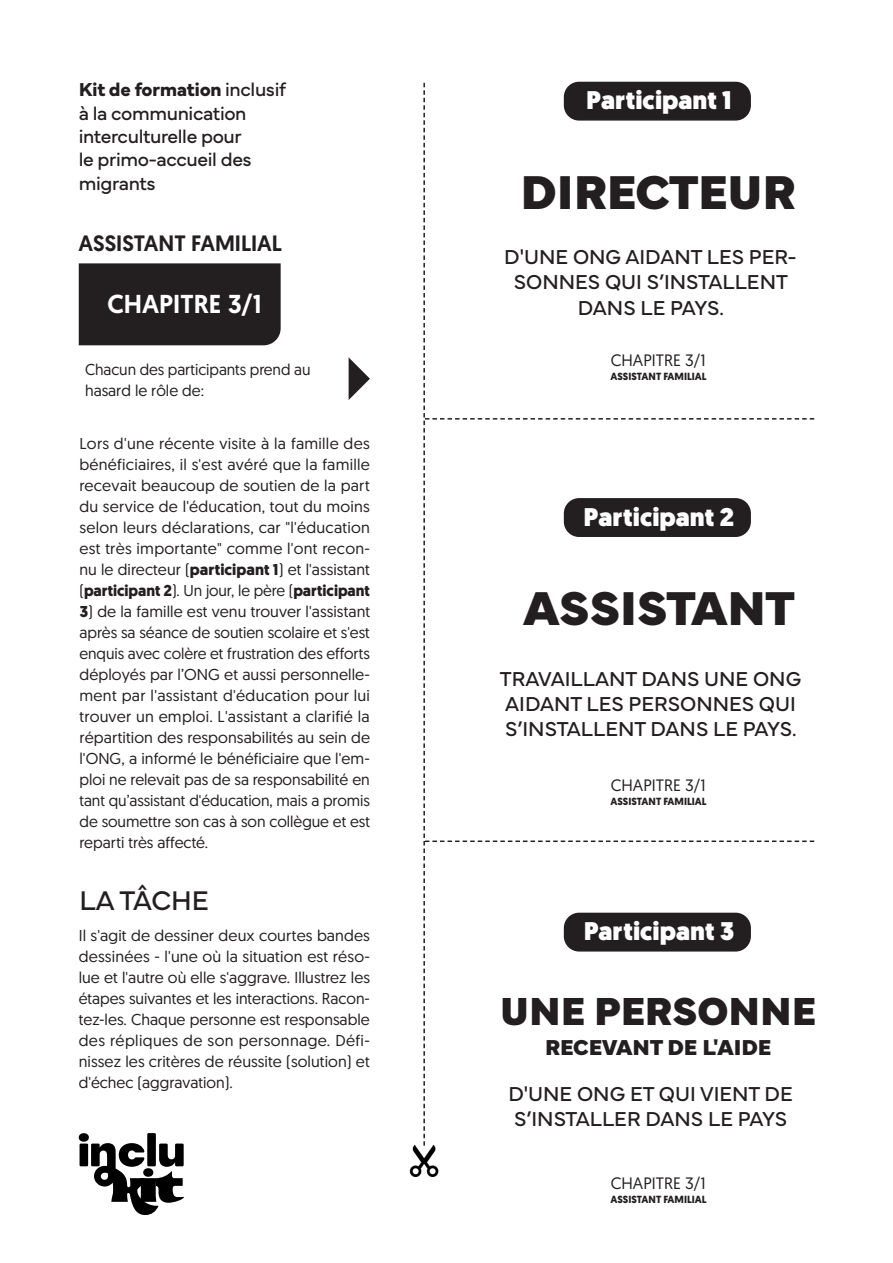
<style>
.page{position:relative;width:893px;height:1263px;background:#fff}
.page>*{position:absolute;margin:0;border:0;box-sizing:border-box;transform-origin:0 0}
.t1{font:900 49.5px "Mundial";color:#231f20}
.t2{font:900 40.8px "Mundial";color:#231f20}
.t3{font:28.2px "Mundial";color:#231f20}
.t4{font:500 25.95px "Geomanist";color:#fff}
.t5{font:900 25.5px "Geomanist";color:#fff}
.t6{font:900 22.5px "Mundial";color:#231f20}
.t7{font:500 22.2px "Geomanist";color:#231f20}
.t8{font:21px/25.2px "Mundial";color:#231f20}
.t9{font:19.5px/23.4px "Mundial";letter-spacing:-.02em;color:#231f20}
.t10{font:16.5px "Geomanist";color:#231f20}
.t11{font:15.75px/21px "Geomanist";color:#231f20;text-align:justify}
.t12{font:700 10.35px "Geomanist";color:#231f20}
.s1{font-weight:700}
</style>
<div class="page">
<svg style="left:423px;top:83px;width:391px;height:1063px"></svg>
<svg style="left:349px;top:358px;width:21px;height:42px"></svg>
<div style="left:565px;top:82px;width:185px;height:38px;background:#231f20;border-radius:15px"></div>
<div style="left:564px;top:82px;width:187px;height:39px;border:2px solid #231f20;border-radius:15px"></div>
<div style="left:565px;top:499px;width:185px;height:37px;background:#231f20;border-radius:15px"></div>
<div style="left:564px;top:498px;width:187px;height:39px;border:2px solid #231f20;border-radius:15px"></div>
<div style="left:565px;top:913px;width:185px;height:38px;background:#231f20;border-radius:15px"></div>
<div style="left:564px;top:913px;width:187px;height:38px;border:2px solid #231f20;border-radius:15px"></div>
<img style="left:409px;top:1146px;width:30px;height:30px">
<div style="left:80px;top:1143px;width:8px;height:23px;background:#000"></div>
<div style="left:79px;top:1133px;width:10px;height:9px;background:#000;border-radius:50%"></div>
<div style="left:147px;top:1133px;width:9px;height:33px;background:#000"></div>
<svg style="left:91px;top:1143px;width:93px;height:72px"></svg>
<div style="left:79px;top:263px;width:202px;height:82px;background:#231f20"></div>
<p class="t9" style="left:79px;top:76px;width:209px"><span class="s1">Kit de formation</span> inclusif à la communication interculturelle pour<br>le primo-accueil des migrants</p>
<p class="t7" style="left:78px;top:228px;width:205px">ASSISTANT FAMILIAL</p>
<p class="t4" style="left:107px;top:287px;width:156px">CHAPITRE 3/1</p>
<p class="t11" style="left:85px;top:358px;width:227px">Chacun des participants prend au hasard le rôle de:</p>
<p class="t11" style="left:79px;top:432px;width:292px">Lors d'une récente visite à la famille des bénéficiaires, il s'est avéré que la famille recevait beaucoup de soutien de la part du service de l'éducation, tout du moins selon leurs déclarations, car "l'éducation est très importante" comme l'ont recon&shy;nu le directeur (<span class="s1">participant 1</span>) et l'assistant (<span class="s1">participant 2</span>). Un jour, le père (<span class="s1">participant</span></p>
<p class="t11" style="left:79px;top:600px;width:292px"><span class="s1">3</span>) de la famille est venu trouver l'assistant après sa séance de soutien scolaire et s'est enquis avec colère et frustration des efforts déployés par l’ONG et aussi personnelle&shy;ment par l'assistant d'éducation pour lui trouver un emploi. L'assistant a clarifié la répartition des responsabilités au sein de l'ONG, a informé le bénéficiaire que l'em&shy;ploi ne relevait pas de sa responsabilité en tant qu’assistant d'éducation, mais a promis de soumettre son cas à son collègue et est reparti très affecté.</p>
<p class="t3" style="left:79px;top:878px;width:131px">LA TÂCHE</p>
<p class="t11" style="left:79px;top:925px;width:293px">Il s'agit de dessiner deux courtes bandes dessinées - l'une où la situation est réso&shy;lue et l'autre où elle s'aggrave. Illustrez les étapes suivantes et les interactions. Racon&shy;tez-les. Chaque personne est responsable des répliques de son personnage. Défi&shy;nissez les critères de réussite (solution) et d'échec (aggravation).</p>
<p class="t5" style="left:586px;top:83px;width:147px">Participant 1</p>
<p class="t1" style="left:521px;top:154px;width:277px">DIRECTEUR</p>
<p class="t8" style="left:504px;top:243px;width:294px;text-align:center">D'UNE ONG AIDANT LES PER-<br>SONNES QUI S’INSTALLENT<br>DANS LE PAYS.</p>
<p class="t10" style="left:611px;top:350px;width:96px">CHAPITRE 3/1</p>
<p class="t12" style="left:610px;top:370px;width:98px">ASSISTANT FAMILIAL</p>
<p class="t5" style="left:583px;top:499px;width:152px">Participant 2</p>
<p class="t1" style="left:523px;top:570px;width:273px">ASSISTANT</p>
<p class="t8" style="left:500px;top:664px;width:303px">TRAVAILLANT DANS UNE ONG<br>AIDANT LES PERSONNES QUI<br>S’INSTALLENT DANS LE PAYS.</p>
<p class="t10" style="left:611px;top:774px;width:96px">CHAPITRE 3/1</p>
<p class="t12" style="left:610px;top:794px;width:98px">ASSISTANT FAMILIAL</p>
<p class="t5" style="left:584px;top:914px;width:152px">Participant 3</p>
<p class="t2" style="left:500px;top:979px;width:317px">UNE PERSONNE</p>
<p class="t6" style="left:545px;top:1030px;width:228px">RECEVANT DE L'AIDE</p>
<p class="t8" style="left:508px;top:1079px;width:286px">D'UNE ONG ET QUI VIENT DE<br>S’INSTALLER DANS LE PAYS</p>
<p class="t10" style="left:611px;top:1172px;width:96px">CHAPITRE 3/1</p>
<p class="t12" style="left:610px;top:1192px;width:98px">ASSISTANT FAMILIAL</p>
</div>
